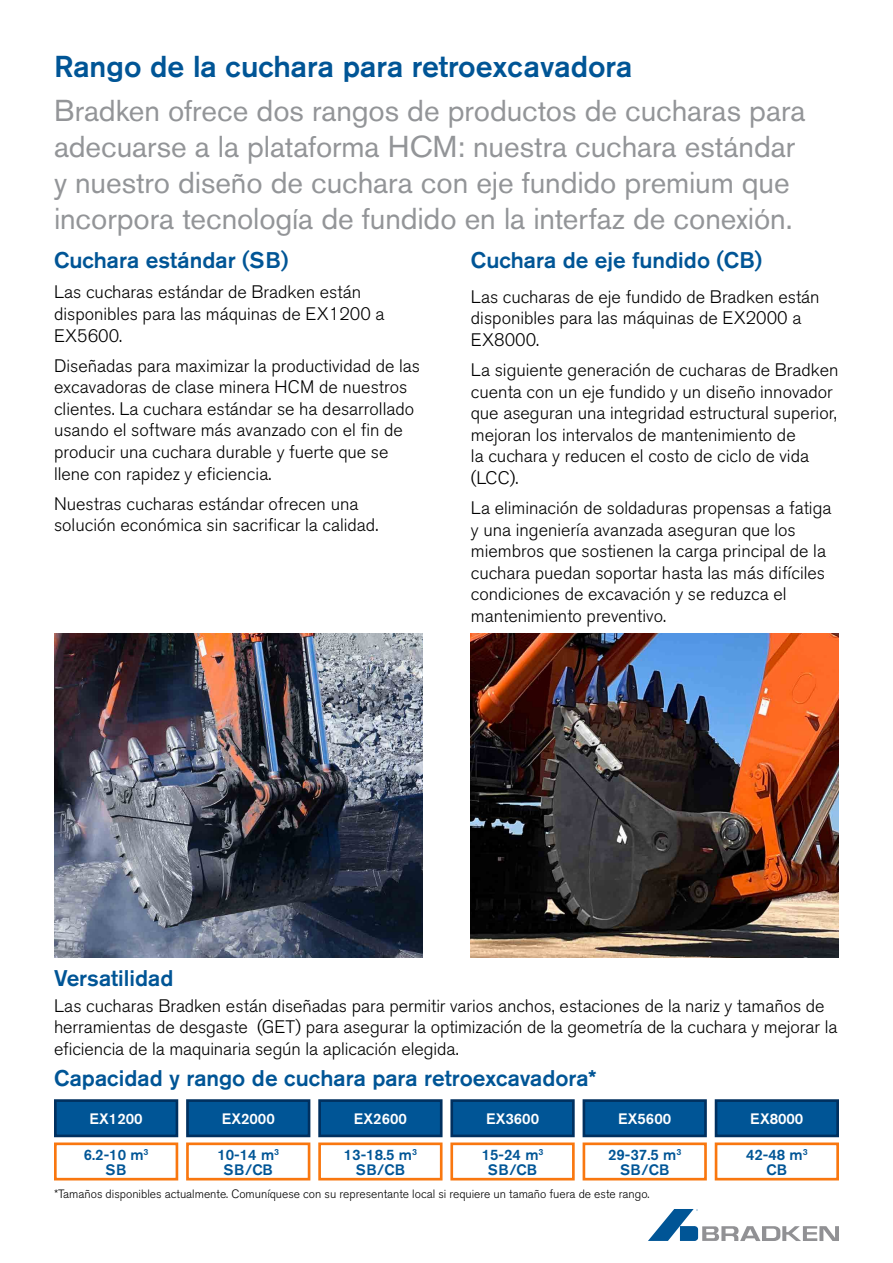
<style>
.page{position:relative;width:893px;height:1263px;background:#fff}
.page>*{position:absolute;margin:0;border:0;box-sizing:border-box;transform-origin:0 0}
.t1{font:30px/36px "Akzidenz Grotesk BE";letter-spacing:-.005em;color:#939598}
.t2{font:500 30px "Akzidenz Grotesk BE";color:#005596}
.t3{font:500 22.5px "Akzidenz Grotesk BE";color:#005596}
.t4{font:300 18px/21.6px "Akzidenz Grotesk BE";color:#000}
.t5{font:500 15px/15px "Akzidenz Grotesk BE";color:#005596;text-align:center}
.t6{font:500 15px "Akzidenz Grotesk BE";color:#fff}
.t7{font:300 12px "Akzidenz Grotesk BE";color:#000}
</style>
<div class="page">
<svg style="left:648px;top:1209px;width:191px;height:32px"></svg>
<div style="left:54px;top:1099px;width:124px;height:38px;background:#005596;border:3px solid #00305f"></div>
<div style="left:54px;top:1142px;width:124px;height:38px;border:3px solid #f9770f"></div>
<div style="left:186px;top:1099px;width:124px;height:38px;background:#005596;border:3px solid #00305f"></div>
<div style="left:186px;top:1142px;width:124px;height:38px;border:3px solid #f9770f"></div>
<div style="left:318px;top:1099px;width:125px;height:38px;background:#005596;border:3px solid #00305f"></div>
<div style="left:318px;top:1142px;width:125px;height:38px;border:3px solid #f9770f"></div>
<div style="left:450px;top:1099px;width:125px;height:38px;background:#005596;border:3px solid #00305f"></div>
<div style="left:450px;top:1142px;width:125px;height:38px;border:3px solid #f9770f"></div>
<div style="left:715px;top:1099px;width:124px;height:38px;background:#005596;border:3px solid #00305f"></div>
<div style="left:583px;top:1099px;width:124px;height:38px;background:#005596;border:3px solid #00305f"></div>
<div style="left:715px;top:1142px;width:124px;height:38px;border:3px solid #f9770f"></div>
<div style="left:583px;top:1142px;width:124px;height:38px;border:3px solid #f9770f"></div>
<img style="left:471px;top:634px;width:368px;height:323px">
<img style="left:54px;top:634px;width:368px;height:323px">
<h1 class="t2" style="left:54px;top:48px;width:580px">Rango de la cuchara para retroexcavadora</h1>
<h1 class="t1" style="left:54px;top:92px;width:753px">Bradken ofrece dos rangos de productos de cucharas para adecuarse a la plataforma HCM: nuestra cuchara estándar y nuestro diseño de cuchara con eje fundido premium que incorpora tecnología de fundido en la interfaz de conexión.</h1>
<p class="t3" style="left:54px;top:247px;width:236px">Cuchara estándar (SB)</p>
<p class="t4" style="left:54px;top:282px;width:332px">Las cucharas estándar de Bradken están disponibles para las máquinas de EX1200 a<br>EX5600.</p>
<p class="t4" style="left:54px;top:355px;width:368px">Diseñadas para maximizar la productividad de las excavadoras de clase minera HCM de nuestros clientes. La cuchara estándar se ha desarrollado usando el software más avanzado con el fin de producir una cuchara durable y fuerte que se llene con rapidez y eficiencia.</p>
<p class="t4" style="left:54px;top:493px;width:326px">Nuestras cucharas estándar ofrecen una solución económica sin sacrificar la calidad.</p>
<p class="t3" style="left:471px;top:247px;width:293px">Cuchara de eje fundido (CB)</p>
<p class="t4" style="left:471px;top:286px;width:350px">Las cucharas de eje fundido de Bradken están disponibles para las máquinas de EX2000 a<br>EX8000.</p>
<p class="t4" style="left:471px;top:359px;width:369px">La siguiente generación de cucharas de Bradken cuenta con un eje fundido y un diseño innovador que aseguran una integridad estructural superior, mejoran los intervalos de mantenimiento de<br>la cuchara y reducen el costo de ciclo de vida (LCC).</p>
<p class="t4" style="left:471px;top:497px;width:362px">La eliminación de soldaduras propensas a fatiga y una ingeniería avanzada aseguran que los miembros que sostienen la carga principal de la cuchara puedan soportar hasta las más difíciles condiciones de excavación y se reduzca el mantenimiento preventivo.</p>
<p class="t3" style="left:54px;top:964px;width:121px">Versatilidad</p>
<p class="t4" style="left:54px;top:995px;width:785px">Las cucharas Bradken están diseñadas para permitir varios anchos, estaciones de la nariz y tamaños de herramientas de desgaste (GET) para asegurar la optimización de la geometría de la cuchara y mejorar la eficiencia de la maquinaria según la aplicación elegida.</p>
<p class="t3" style="left:54px;top:1064px;width:544px">Capacidad y rango de cuchara para retroexcavadora*</p>
<p class="t6" style="left:90px;top:1109px;width:55px">EX1200</p>
<p class="t5" style="left:84px;top:1146px;width:66px">6.2-10 m<sup>3<br></sup>SB</p>
<p class="t6" style="left:222px;top:1109px;width:55px">EX2000</p>
<p class="t5" style="left:217px;top:1146px;width:63px">10-14 m<sup>3<br></sup>SB/CB</p>
<p class="t6" style="left:354px;top:1109px;width:55px">EX2600</p>
<p class="t5" style="left:344px;top:1146px;width:75px">13-18.5 m<sup>3<br></sup>SB/CB</p>
<p class="t6" style="left:486px;top:1109px;width:55px">EX3600</p>
<p class="t5" style="left:482px;top:1146px;width:63px">15-24 m<sup>3<br></sup>SB/CB</p>
<p class="t6" style="left:618px;top:1109px;width:55px">EX5600</p>
<p class="t6" style="left:750px;top:1109px;width:55px">EX8000</p>
<p class="t5" style="left:746px;top:1146px;width:63px">42-48 m<sup>3<br></sup>CB</p>
<p class="t5" style="left:608px;top:1146px;width:75px">29-37.5 m<sup>3<br></sup>SB/CB</p>
<p class="t7" style="left:54px;top:1187px;width:597px">*Tamaños disponibles actualmente. Comuníquese con su representante local si requiere un tamaño fuera de este rango.</p>
</div>
